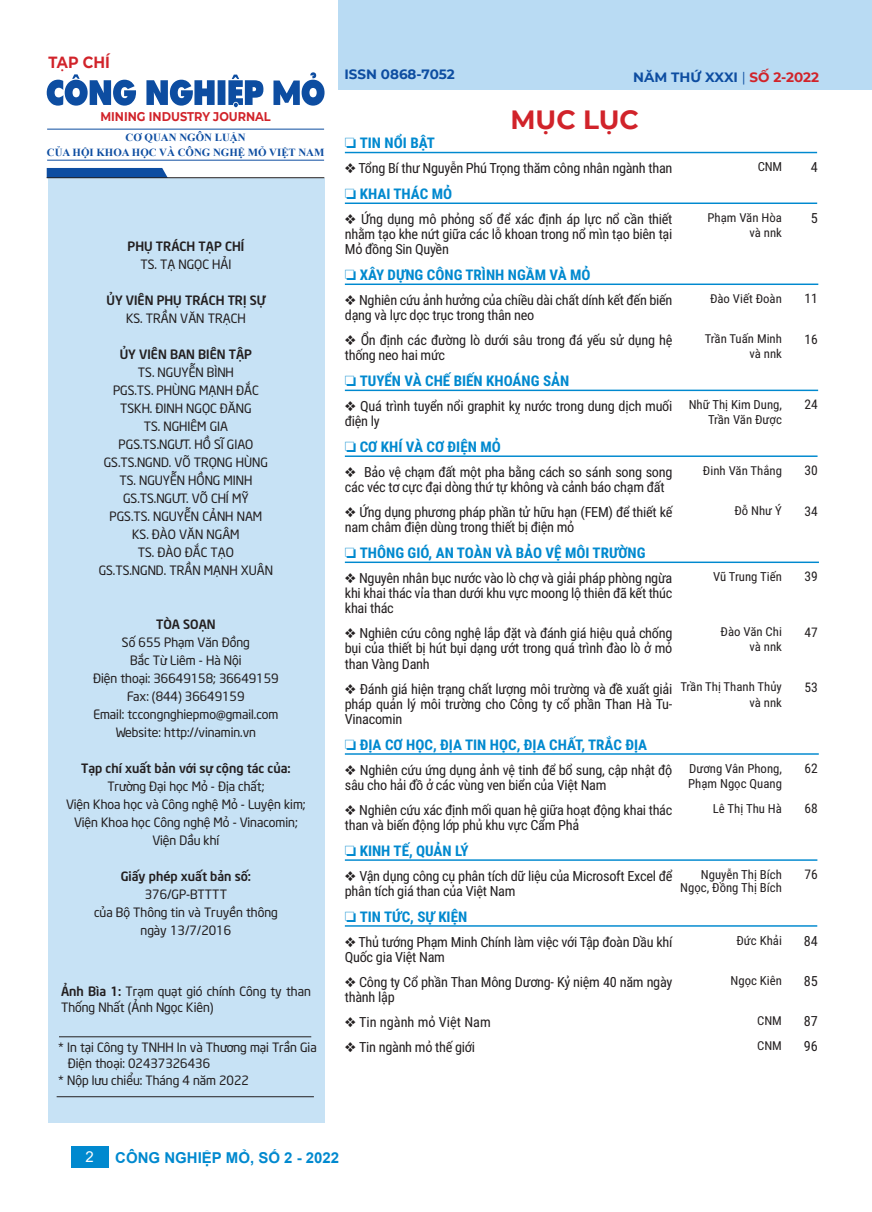
<style>
.page{position:relative;width:872px;height:1212px;background:#fff}
.page>*{position:absolute;margin:0;border:0;box-sizing:border-box;transform-origin:0 0}
.t1{font:700 26.4px "Montserrat";color:#d1232a}
.t2{font:700 16.2px "Montserrat";color:#d1232a;scale:.9 1}
.t3{font:700 15px "Arial";color:#0089cf}
.t4{font:15px "Arial";color:#fff}
.t5{font:700 14.7px "Roboto Condensed";color:#0089cf}
.t6{font:13.95px/15.1px "Roboto Condensed";letter-spacing:-.02em;color:#231f20}
.t7{font:13.95px "Roboto Condensed";color:#231f20}
.t8{font:700 13.5px "Montserrat";color:#0d4da1}
.t9{font:13.2px "Roboto Condensed";color:#231f20}
.t10{font:12.75px/18px "UTM Neo Sans Intel";color:#231f20;text-align:center}
.t11{font:700 12.75px "UTM Neo Sans Intel";color:#231f20}
.t12{font:700 12.6px "Montserrat";color:#d1232a;scale:.9 1}
.t13{font:12.45px/15.5px "Roboto Condensed";color:#231f20;text-align:right}
.t14{font:12.3px/15.1px "Roboto Condensed";color:#231f20;text-align:right;scale:1.04 1}
.t15{font:700 10.95px/14.9px "Times New Roman";color:#0d4da1;text-align:center}
.s1{font-weight:700}
.s2{font-weight:400}
.s3{color:#d1232a}
</style>
<div class="page">
<div style="left:338px;top:0;width:534px;height:89px;background:#b9dbf3"></div>
<div style="left:48px;top:178px;width:276px;height:945px;background:#c7e2f5"></div>
<svg style="left:47px;top:168px;width:121px;height:9px"></svg>
<hr style="left:47px;top:177px;width:277px;height:1px;background:#231f20">
<hr style="left:57px;top:1096px;width:257px;height:1px;background:#231f20">
<hr style="left:59px;top:1036px;width:252px;height:1px;background:#231f20">
<hr style="left:47px;top:129px;width:277px;height:1px;background:#0d4da1">
<hr style="left:47px;top:160px;width:277px;height:1px;background:#0d4da1">
<svg style="left:47px;top:72px;width:277px;height:35px"></svg>
<hr style="left:345px;top:152px;width:472px;height:1px;background:#0089cf">
<hr style="left:345px;top:203px;width:472px;height:1px;background:#0089cf">
<hr style="left:345px;top:283px;width:473px;height:2px;background:#0089cf">
<hr style="left:345px;top:390px;width:473px;height:1px;background:#0089cf">
<hr style="left:345px;top:455px;width:472px;height:2px;background:#0089cf">
<hr style="left:345px;top:561px;width:474px;height:2px;background:#0089cf">
<hr style="left:345px;top:753px;width:473px;height:2px;background:#0089cf">
<hr style="left:345px;top:859px;width:472px;height:2px;background:#0089cf">
<hr style="left:345px;top:925px;width:472px;height:2px;background:#0089cf">
<div style="left:71px;top:1146px;width:37px;height:21px;background:#0089cf"></div>
<p class="t2" style="left:49px;top:51px;width:70px">TẠP CHÍ</p>
<p class="t12" style="left:100px;top:108px;width:191px">MINING INDUSTRY JOURNAL</p>
<p class="t15" style="left:47px;top:130px;width:279px">CƠ QUAN NGÔN LUẬN<br>CỦA HỘI KHOA HỌC VÀ CÔNG NGHỆ MỎ VIỆT NAM</p>
<p class="t11" style="left:128px;top:236px;width:118px">PHỤ TRÁCH TẠP CHÍ</p>
<p class="t10" style="left:140px;top:254px;width:93px">TS. TẠ NGỌC HẢI</p>
<p class="t11" style="left:106px;top:290px;width:160px">ỦY VIÊN PHỤ TRÁCH TRỊ SỰ</p>
<p class="t10" style="left:126px;top:308px;width:121px">KS. TRẦN VĂN TRẠCH</p>
<p class="t11" style="left:120px;top:344px;width:134px">ỦY VIÊN BAN BIÊN TẬP</p>
<p class="t10" style="left:99px;top:362px;width:176px">TS. NGUYỄN BÌNH<br>PGS.TS. PHÙNG MẠNH ĐẮC<br>TSKH. ĐINH NGỌC ĐĂNG<br>TS. NGHIÊM GIA<br>PGS.TS.NGƯT. HỒ SĨ GIAO<br>GS.TS.NGND. VÕ TRỌNG HÙNG<br>TS. NGUYỄN HỒNG MINH<br>GS.TS.NGƯT. VÕ CHÍ MỸ<br>PGS.TS. NGUYỄN CẢNH NAM<br>KS. ĐÀO VĂN NGÂM<br>TS. ĐÀO ĐẮC TẠO<br>GS.TS.NGND. TRẦN MẠNH XUÂN</p>
<p class="t11" style="left:156px;top:614px;width:61px">TÒA SOẠN</p>
<p class="t10" style="left:93px;top:632px;width:187px">Số 655 Phạm Văn Đồng<br>Bắc Từ Liêm - Hà Nội<br>Điện thoại: 36649158; 36649159<br>Fax: (844) 36649159<br>Email: tccongnghiepmo@gmail.com<br>Website: http://vinamin.vn</p>
<p class="t11" style="left:81px;top:758px;width:211px">Tạp chí xuất bản với sự cộng tác của:</p>
<p class="t10" style="left:66px;top:776px;width:241px">Trường Đại học Mỏ - Địa chất;<br>Viện Khoa học và Công nghệ Mỏ - Luyện kim;<br>Viện Khoa học Công nghệ Mỏ - Vinacomin;<br>Viện Dầu khí</p>
<p class="t11" style="left:121px;top:866px;width:132px">Giấy phép xuất bản số:</p>
<p class="t10" style="left:94px;top:884px;width:185px">376/GP-BTTTT<br>của Bộ Thông tin và Truyền thông ngày 13/7/2016</p>
<p class="t10" style="left:61px;top:981px;width:251px;line-height:16.5px;text-align:left"><span class="s1">Ảnh Bìa 1:</span> Trạm quạt gió chính Công ty than<br>Thống Nhất (Ảnh Ngọc Kiên)</p>
<p class="t10" style="left:58px;top:1037px;width:260px">* In tại Công ty TNHH In và Thương mại Trần Gia</p>
<p class="t10" style="left:68px;top:1053px;width:144px">Điện thoại: 02437326436</p>
<p class="t10" style="left:58px;top:1070px;width:192px">* Nộp lưu chiểu: Tháng 4 năm 2022</p>
<p class="t8" style="left:344px;top:64px;width:112px">ISSN 0868-7052</p>
<p class="t8" style="left:633px;top:67px;width:187px">NĂM THỨ XXXI <span class="s2">|</span> <span class="s3">SỐ 2-2022</span></p>
<h1 class="t1" style="left:510px;top:101px;width:130px">MỤC LỤC</h1>
<p class="t5" style="left:345px;top:133px;width:92px">❏ TIN NỔI BẬT</p>
<p class="t6" style="left:345px;top:160px;width:329px">❖ Tổng Bí thư Nguyễn Phú Trọng thăm công nhân ngành than</p>
<p class="t13" style="left:757px;top:158px;width:26px">CNM</p>
<p class="t6" style="left:810px;top:159px;width:9px">4</p>
<p class="t5" style="left:345px;top:183px;width:109px">❏ KHAI THÁC MỎ</p>
<p class="t6" style="left:345px;top:211px;width:329px;text-align:justify">❖ Ứng dụng mô phỏng số để xác định áp lực nổ cần thiết nhằm tạo khe nứt giữa các lỗ khoan trong nổ mìn tạo biên tại Mỏ đồng Sin Quyền</p>
<p class="t14" style="left:707px;top:209px;width:73px">Phạm Văn Hòa và nnk</p>
<p class="t6" style="left:810px;top:210px;width:9px">5</p>
<p class="t5" style="left:345px;top:264px;width:247px">❏ XÂY DỰNG CÔNG TRÌNH NGẦM VÀ MỎ</p>
<p class="t6" style="left:345px;top:292px;width:329px">❖ Nghiên cứu ảnh hưởng của chiều dài chất dính kết đến biến dạng và lực dọc trục trong thân neo</p>
<p class="t14" style="left:710px;top:290px;width:71px">Đào Viết Đoàn</p>
<p class="t9" style="left:804px;top:289px;width:15px">11</p>
<p class="t6" style="left:345px;top:332px;width:329px">❖ Ổn định các đường lò dưới sâu trong đá yếu sử dụng hệ thống neo hai mức</p>
<p class="t14" style="left:704px;top:330px;width:76px">Trần Tuấn Minh và nnk</p>
<p class="t9" style="left:804px;top:330px;width:15px">16</p>
<p class="t5" style="left:345px;top:370px;width:226px">❏ TUYỂN VÀ CHẾ BIẾN KHOÁNG SẢN</p>
<p class="t6" style="left:345px;top:398px;width:329px">❖ Quá trình tuyển nổi graphit kỵ nước trong dung dịch muối điện ly</p>
<p class="t13" style="left:688px;top:396px;width:95px">Nhữ Thị Kim Dung,<br>Trần Văn Được</p>
<p class="t9" style="left:804px;top:395px;width:15px">24</p>
<p class="t5" style="left:345px;top:436px;width:157px">❏ CƠ KHÍ VÀ CƠ ĐIỆN MỎ</p>
<p class="t6" style="left:345px;top:464px;width:329px">❖ Bảo vệ chạm đất một pha bằng cách so sánh song song các véc tơ cực đại dòng thứ tự không và cảnh báo chạm đất</p>
<p class="t14" style="left:703px;top:462px;width:77px">Đinh Văn Thắng</p>
<p class="t9" style="left:804px;top:461px;width:15px">30</p>
<p class="t6" style="left:345px;top:504px;width:329px">❖ Ứng dụng phương pháp phần tử hữu hạn (FEM) để thiết kế nam châm điện dùng trong thiết bị điện mỏ</p>
<p class="t14" style="left:734px;top:502px;width:47px">Đỗ Như Ý</p>
<p class="t9" style="left:804px;top:502px;width:15px">34</p>
<p class="t5" style="left:345px;top:542px;width:302px">❏ THÔNG GIÓ, AN TOÀN VÀ BẢO VỆ MÔI TRƯỜNG</p>
<p class="t6" style="left:345px;top:570px;width:329px;text-align:justify">❖ Nguyên nhân bục nước vào lò chợ và giải pháp phòng ngừa khi khai thác vỉa than dưới khu vực moong lộ thiên đã kết thúc khai thác</p>
<p class="t13" style="left:713px;top:568px;width:70px">Vũ Trung Tiến</p>
<p class="t9" style="left:804px;top:567px;width:15px">39</p>
<p class="t6" style="left:345px;top:625px;width:329px;text-align:justify">❖ Nghiên cứu công nghệ lắp đặt và đánh giá hiệu quả chống bụi của thiết bị hút bụi dạng ướt trong quá trình đào lò ở mỏ than Vàng Danh</p>
<p class="t14" style="left:720px;top:624px;width:61px">Đào Văn Chi và nnk</p>
<p class="t9" style="left:804px;top:623px;width:15px">47</p>
<p class="t6" style="left:345px;top:681px;width:329px;text-align:justify">❖ Đánh giá hiện trạng chất lượng môi trường và đề xuất giải pháp quản lý môi trường cho Công ty cổ phần Than Hà Tu-Vinacomin</p>
<p class="t14" style="left:680px;top:679px;width:99px">Trần Thị Thanh Thủy và nnk</p>
<p class="t9" style="left:804px;top:678px;width:15px">53</p>
<p class="t5" style="left:345px;top:734px;width:304px">❏ ĐỊA CƠ HỌC, ĐỊA TIN HỌC, ĐỊA CHẤT, TRẮC ĐỊA</p>
<p class="t6" style="left:345px;top:762px;width:329px">❖ Nghiên cứu ứng dụng ảnh vệ tinh để bổ sung, cập nhật độ sâu cho hải đồ ở các vùng ven biển của Việt Nam</p>
<p class="t13" style="left:688px;top:760px;width:95px;text-align:left">Dương Vân Phong,<br>Phạm Ngọc Quang</p>
<p class="t9" style="left:804px;top:759px;width:15px">62</p>
<p class="t6" style="left:345px;top:802px;width:329px">❖ Nghiên cứu xác định mối quan hệ giữa hoạt động khai thác than và biến động lớp phủ khu vực Cẩm Phả</p>
<p class="t13" style="left:713px;top:800px;width:71px">Lê Thị Thu Hà</p>
<p class="t9" style="left:804px;top:799px;width:15px">68</p>
<p class="t5" style="left:345px;top:840px;width:125px">❏ KINH TẾ, QUẢN LÝ</p>
<p class="t6" style="left:345px;top:868px;width:329px">❖ Vận dụng công cụ phân tích dữ liệu của Microsoft Excel để phân tích giá than của Việt Nam</p>
<p class="t13" style="left:680px;top:867px;width:103px;line-height:13.4px">Nguyễn Thị Bích<br>Ngọc, Đồng Thị Bích</p>
<p class="t9" style="left:804px;top:865px;width:15px">76</p>
<p class="t5" style="left:345px;top:906px;width:124px">❏ TIN TỨC, SỰ KIỆN</p>
<p class="t6" style="left:345px;top:933px;width:329px">❖ Thủ tướng Phạm Minh Chính làm việc với Tập đoàn Dầu khí<br>Quốc gia Việt Nam</p>
<p class="t13" style="left:736px;top:932px;width:47px">Đức Khải</p>
<p class="t6" style="left:803px;top:932px;width:16px">84</p>
<p class="t6" style="left:345px;top:974px;width:329px">❖ Công ty Cổ phần Than Mông Dương- Kỷ niệm 40 năm ngày thành lập</p>
<p class="t13" style="left:730px;top:972px;width:53px">Ngọc Kiên</p>
<p class="t6" style="left:803px;top:973px;width:16px">85</p>
<p class="t7" style="left:345px;top:1012px;width:147px">❖ Tin ngành mỏ Việt Nam</p>
<p class="t14" style="left:757px;top:1012px;width:25px">CNM</p>
<p class="t6" style="left:803px;top:1013px;width:16px">87</p>
<p class="t6" style="left:345px;top:1039px;width:132px">❖ Tin ngành mỏ thế giới</p>
<p class="t14" style="left:757px;top:1037px;width:25px">CNM</p>
<p class="t6" style="left:803px;top:1038px;width:16px">96</p>
<p class="t4" style="left:85px;top:1146px;width:10px">2</p>
<p class="t3" style="left:115px;top:1147px;width:225px">CÔNG NGHIỆP MỎ, SỐ 2 - 2022</p>
</div>
